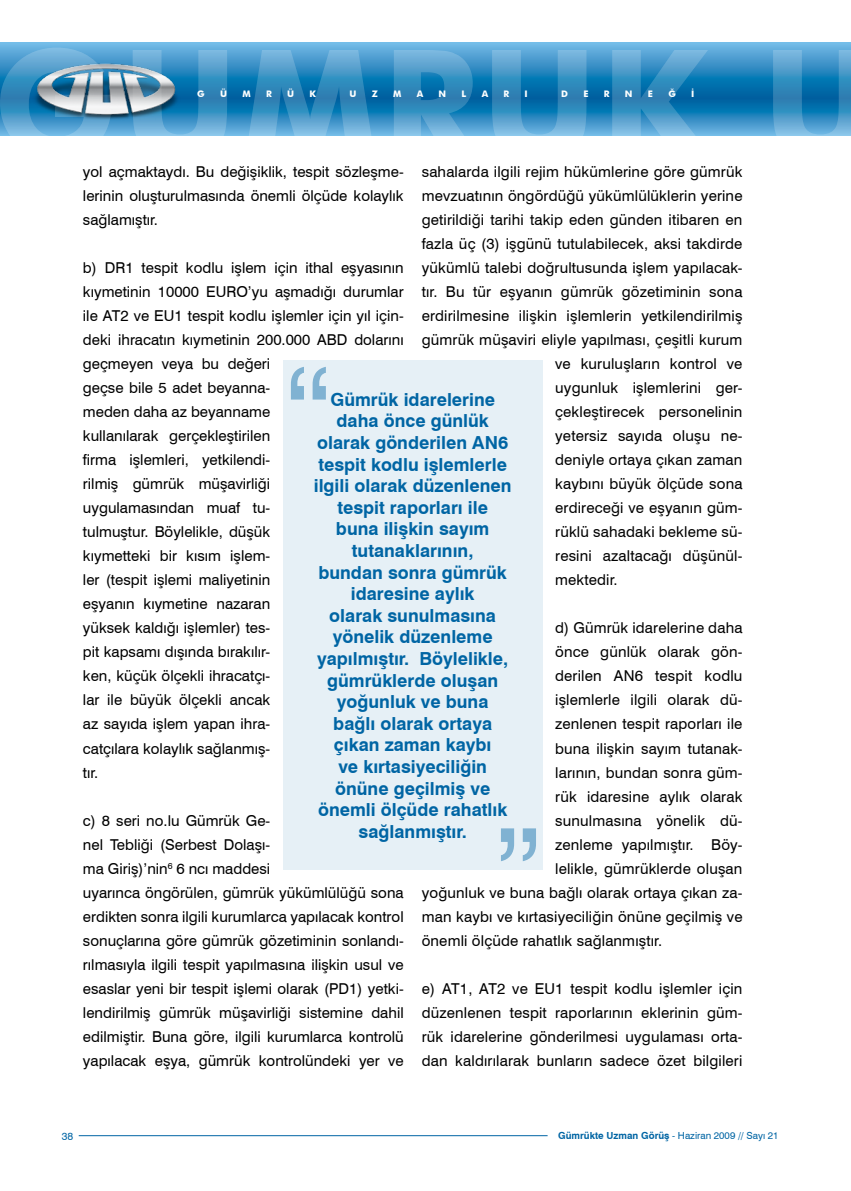
<style>
.page{position:relative;width:851px;height:1191px;background:#fff}
.page>*{position:absolute;margin:0;border:0;box-sizing:border-box;transform-origin:0 0}
.t1{font:700 18px/21.6px "Swiss 721 BT";color:#0065a4;text-align:center}
.t2{font:15px/24px "Swiss 721 BT";color:#000;text-align:justify}
.t3{font:10.5px "Swiss 721 BT";color:#0065a4}
.t4{font:9.75px "Swiss 721 BT";color:#0065a4}
.t5{font:700 9px "Futura BT";color:#fff}
.s1{font-weight:700}
</style>
<div class="page">
<hr style="left:79px;top:1135px;width:468px;height:1px;background:#0065a4">
<hr style="left:850px;top:43px;width:1px;height:55px;background:#6cb6e3">
<svg style="left:850px;top:50px;width:1px;height:86px"></svg>
<svg style="left:0;top:42px;width:850px;height:94px;background:#4797c6"></svg>
<div style="left:283px;top:360px;width:259px;height:509px;background:#e6f0f6"></div>
<svg style="left:501px;top:828px;width:35px;height:33px"></svg>
<svg style="left:291px;top:367px;width:35px;height:32px"></svg>
<p class="t5" style="left:197px;top:88px;width:9px">G</p>
<p class="t5" style="left:220px;top:88px;width:9px">Ü</p>
<p class="t5" style="left:242px;top:88px;width:10px">M</p>
<p class="t5" style="left:266px;top:88px;width:7px">R</p>
<p class="t5" style="left:287px;top:88px;width:9px">Ü</p>
<p class="t5" style="left:309px;top:88px;width:8px">K</p>
<p class="t5" style="left:349px;top:88px;width:9px">U</p>
<p class="t5" style="left:371px;top:88px;width:8px">Z</p>
<p class="t5" style="left:393px;top:88px;width:10px">M</p>
<p class="t5" style="left:417px;top:88px;width:8px">A</p>
<p class="t5" style="left:438px;top:88px;width:9px">N</p>
<p class="t5" style="left:461px;top:88px;width:6px">L</p>
<p class="t5" style="left:481px;top:88px;width:8px">A</p>
<p class="t5" style="left:503px;top:88px;width:7px">R</p>
<p class="t5" style="left:524px;top:88px;width:5px">I</p>
<p class="t5" style="left:561px;top:88px;width:8px">D</p>
<p class="t5" style="left:583px;top:88px;width:7px">E</p>
<p class="t5" style="left:603px;top:88px;width:7px">R</p>
<p class="t5" style="left:625px;top:88px;width:9px">N</p>
<p class="t5" style="left:648px;top:88px;width:7px">E</p>
<p class="t5" style="left:668px;top:88px;width:9px">Ğ</p>
<p class="t5" style="left:691px;top:88px;width:5px">İ</p>
<p class="t2" style="left:83px;top:160px;width:322px">yol açmaktaydı. Bu değişiklik, tespit sözleşme&shy;lerinin oluşturulmasında önemli ölçüde kolaylık sağlamıştır.</p>
<p class="t2" style="left:83px;top:256px;width:322px;text-align:left">b) DR1 tespit kodlu işlem için ithal eşyasının kıymetinin 10000 EURO’yu aşmadığı durumlar ile AT2 ve EU1 tespit kodlu işlemler için yıl için&shy;deki ihracatın kıymetinin 200.000 ABD dolarını geçmeyen veya bu değeri<br>geçse bile 5 adet beyanna-<br>meden daha az beyanname<br>kullanılarak gerçekleştirilen<br>firma işlemleri, yetkilendi-<br>rilmiş gümrük müşavirliği<br>uygulamasından muaf tu-<br>tulmuştur. Böylelikle, düşük<br>kıymetteki bir kısım işlem-<br>ler (tespit işlemi maliyetinin<br>eşyanın kıymetine nazaran<br>yüksek kaldığı işlemler) tes-<br>pit kapsamı dışında bırakılır-<br>ken, küçük ölçekli ihracatçı-<br>lar ile büyük ölçekli ancak<br>az sayıda işlem yapan ihra-<br>catçılara kolaylık sağlanmış-<br>tır.</p>
<p class="t2" style="left:83px;top:808px;width:322px;text-align:left">c) 8 seri no.lu Gümrük Ge-<br>nel Tebliği (Serbest Dolaşı-<br>ma Giriş)’nin<sup>6</sup> 6 ncı maddesi<br>uyarınca öngörülen, gümrük yükümlülüğü sona erdikten sonra ilgili kurumlarca yapılacak kontrol sonuçlarına göre gümrük gözetiminin sonlandı&shy;rılmasıyla ilgili tespit yapılmasına ilişkin usul ve esaslar yeni bir tespit işlemi olarak (PD1) yetki&shy;lendirilmiş gümrük müşavirliği sistemine dahil edilmiştir. Buna göre, ilgili kurumlarca kontrolü yapılacak eşya, gümrük kontrolündeki yer ve</p>
<p class="t2" style="left:421px;top:160px;width:322px">sahalarda ilgili rejim hükümlerine göre gümrük</p>
<p class="t2" style="left:421px;top:184px;width:322px">mevzuatının öngördüğü yükümlülüklerin yerine</p>
<p class="t2" style="left:421px;top:208px;width:322px">getirildiği tarihi takip eden günden itibaren en</p>
<p class="t2" style="left:421px;top:232px;width:322px">fazla üç (3) işgünü tutulabilecek, aksi takdirde</p>
<p class="t2" style="left:421px;top:256px;width:322px">yükümlü talebi doğrultusunda işlem yapılacak-</p>
<p class="t2" style="left:421px;top:280px;width:322px">tır. Bu tür eşyanın gümrük gözetiminin sona</p>
<p class="t2" style="left:421px;top:304px;width:322px">erdirilmesine ilişkin işlemlerin yetkilendirilmiş</p>
<p class="t2" style="left:421px;top:328px;width:322px">gümrük müşaviri eliyle yapılması, çeşitli kurum</p>
<p class="t2" style="left:555px;top:352px;width:189px">ve kuruluşların kontrol ve</p>
<p class="t2" style="left:555px;top:376px;width:189px">uygunluk işlemlerini ger-</p>
<p class="t2" style="left:555px;top:400px;width:189px">çekleştirecek personelinin</p>
<p class="t2" style="left:555px;top:424px;width:189px">yetersiz sayıda oluşu ne-</p>
<p class="t2" style="left:555px;top:448px;width:189px">deniyle ortaya çıkan zaman</p>
<p class="t2" style="left:555px;top:472px;width:189px">kaybını büyük ölçüde sona</p>
<p class="t2" style="left:555px;top:496px;width:189px">erdireceği ve eşyanın güm-</p>
<p class="t2" style="left:555px;top:520px;width:189px">rüklü sahadaki bekleme sü-</p>
<p class="t2" style="left:555px;top:544px;width:189px">resini azaltacağı düşünül-</p>
<p class="t2" style="left:555px;top:568px;width:64px">mektedir.</p>
<p class="t2" style="left:555px;top:616px;width:189px">d) Gümrük idarelerine daha</p>
<p class="t2" style="left:555px;top:640px;width:189px">önce günlük olarak gön-</p>
<p class="t2" style="left:555px;top:664px;width:189px">derilen AN6 tespit kodlu</p>
<p class="t2" style="left:555px;top:688px;width:189px">işlemlerle ilgili olarak dü-</p>
<p class="t2" style="left:555px;top:712px;width:189px">zenlenen tespit raporları ile</p>
<p class="t2" style="left:555px;top:736px;width:189px">buna ilişkin sayım tutanak-</p>
<p class="t2" style="left:555px;top:760px;width:189px">larının, bundan sonra güm-</p>
<p class="t2" style="left:555px;top:784px;width:189px">rük idaresine aylık olarak</p>
<p class="t2" style="left:555px;top:808px;width:189px">sunulmasına yönelik dü-</p>
<p class="t2" style="left:555px;top:832px;width:189px">zenleme yapılmıştır. Böy-</p>
<p class="t2" style="left:555px;top:856px;width:189px">lelikle, gümrüklerde oluşan</p>
<p class="t2" style="left:421px;top:880px;width:322px">yoğunluk ve buna bağlı olarak ortaya çıkan za-</p>
<p class="t2" style="left:421px;top:904px;width:322px">man kaybı ve kırtasiyeciliğin önüne geçilmiş ve</p>
<p class="t2" style="left:421px;top:928px;width:242px">önemli ölçüde rahatlık sağlanmıştır.</p>
<p class="t2" style="left:421px;top:976px;width:322px">e) AT1, AT2 ve EU1 tespit kodlu işlemler için düzenlenen tespit raporlarının eklerinin güm&shy;rük idarelerine gönderilmesi uygulaması orta&shy;dan kaldırılarak bunların sadece özet bilgileri</p>
<p class="t1" style="left:314px;top:388px;width:199px">Gümrük idarelerine daha önce günlük olarak gönderilen AN6 tespit kodlu işlemlerle ilgili olarak düzenlenen tespit raporları ile buna ilişkin sayım tutanaklarının,<br>bundan sonra gümrük idaresine aylık<br>olarak sunulmasına yönelik düzenleme yapılmıştır. Böylelikle, gümrüklerde oluşan yoğunluk ve buna bağlı olarak ortaya çıkan zaman kaybı<br>ve kırtasiyeciliğin önüne geçilmiş ve önemli ölçüde rahatlık sağlanmıştır.</p>
<p class="t3" style="left:62px;top:1129px;width:13px">38</p>
<p class="t4" style="left:558px;top:1130px;width:222px"><span class="s1">Gümrükte Uzman Görüş</span> - Haziran 2009 // Sayı 21</p>
</div>
